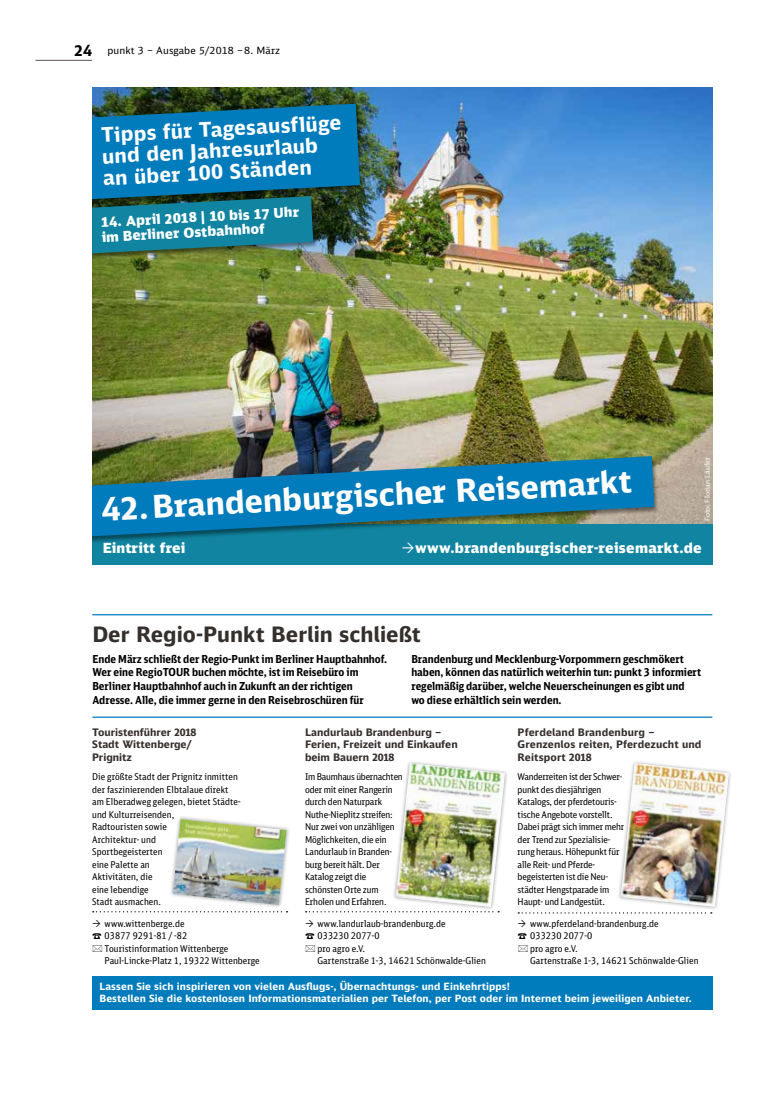
<style>
.page{position:relative;width:762px;height:1117px;background:#fff}
.page>*{position:absolute;margin:0;border:0;box-sizing:border-box;transform-origin:0 0}
.t1{font:700 31.5px "DB Sans";color:#fff}
.t2{font:700 21.25px "DB Sans Alternate";color:#36302d}
.t3{font:700 20.25px/21.5px "DB Sans";color:#fff}
.t4{font:900 14.12px "DB Sans";letter-spacing:.02em;color:#fff}
.t5{font:900 14px "DB Sans";letter-spacing:.01em;color:#fff}
.t6{font:900 13.62px/14.9px "DB Sans";color:#fff}
.t7{font:700 11px/13.8px "DB Sans Cond";color:#000}
.t8{font:700 10.38px/12.5px "DB Sans Alternate";color:#36302d}
.t9{font:700 10px/11.2px "DB Sans Alternate";letter-spacing:.01em;color:#fff}
.t10{font:10px "DB Sans";letter-spacing:.01em;color:#000}
.t11{font:9.38px/12.5px "DB Sans Cond";letter-spacing:-.005em;color:#000}
.t12{font:6.88px "DB Sans";color:#fff}
.s1{font-weight:700;font-size:15px}
.s2{font-family:"Punkt 3 regular";font-size:11.25px}
</style>
<div class="page">
<hr style="left:35px;top:60px;width:57px;height:1px;background:#5a534f">
<div style="left:87px;top:95px;width:625px;height:469px;background:#1084a0"></div>
<svg style="left:518px;top:912px;width:194px;height:1px"></svg>
<div style="left:92px;top:975px;width:620px;height:34px;background:#007bbb"></div>
<div style="left:392px;top:759px;width:116px;height:151px;background:#000;opacity:.35"></div>
<svg style="left:306px;top:763px;width:199px;height:149px"></svg>
<img style="left:396px;top:763px;width:109px;height:143px">
<div style="left:617px;top:759px;width:115px;height:151px;background:#000;opacity:.35"></div>
<img style="left:621px;top:763px;width:108px;height:143px">
<svg style="left:93px;top:911px;width:195px;height:1px"></svg>
<div style="left:169px;top:815px;width:121px;height:93px;background:#000;opacity:.35"></div>
<img style="left:173px;top:819px;width:114px;height:85px">
<hr style="left:92px;top:716px;width:620px;height:1px;background:#007bbb">
<hr style="left:92px;top:614px;width:620px;height:1px;background:#007bbb">
<img style="left:92px;top:88px;width:620px;height:436px">
<div style="left:84px;top:196px;width:234px;height:64px;background:#000;opacity:.45"></div>
<div style="left:82px;top:455px;width:577px;height:88px;background:#000;opacity:.45"></div>
<svg style="left:92px;top:456px;width:562px;height:80px;background:#1e799b"></svg>
<div style="left:80px;top:103px;width:285px;height:103px;background:#000;opacity:.45"></div>
<svg style="left:92px;top:104px;width:268px;height:149px"></svg>
<div style="left:43px;top:81px;width:49px;height:503px;background:#fff"></div>
<p class="t10" style="left:74px;top:44px;width:208px"><span class="s1">24</span> punkt 3 – Ausgabe 5/2018 – 8. März</p>
<p class="t3" style="left:100px;top:123px;width:242px;rotate:-3deg">Tipps für Tagesausflüge und den Jahresurlaub an über 100 Ständen</p>
<p class="t6" style="left:101px;top:214px;width:200px;rotate:-3deg">14. April 2018 | 10 bis 17 Uhr im Berliner Ostbahnhof</p>
<p class="t12" style="left:703px;top:521px;width:65px;rotate:-90deg">Foto: Florian Läufer</p>
<p class="t1" style="left:101px;top:489px;width:532px;rotate:-3deg">42. Brandenburgischer Reisemarkt</p>
<p class="t5" style="left:103px;top:538px;width:84px">Eintritt frei</p>
<p class="t4" style="left:415px;top:538px;width:288px">www.brandenburgischer-reisemarkt.de</p>
<p class="t2" style="left:92px;top:620px;width:330px">Der Regio-Punkt Berlin schließt</p>
<p class="t7" style="left:92px;top:651px;width:296px">Ende März schließt der Regio-Punkt im Berliner Hauptbahnhof.<br>Wer eine RegioTOUR buchen möchte, ist im Reisebüro im Berliner Hauptbahnhof auch in Zukunft an der richtigen Adresse. Alle, die immer gerne in den Reisebroschüren für</p>
<p class="t7" style="left:411px;top:651px;width:291px">Brandenburg und Mecklenburg-Vorpommern geschmökert haben, können das natürlich weiterhin tun: punkt 3 informiert regelmäßig darüber, welche Neuerscheinungen es gibt und<br>wo diese erhältlich sein werden.</p>
<p class="t8" style="left:92px;top:725px;width:106px">Touristenführer 2018<br>Stadt Wittenberge/<br>Prignitz</p>
<p class="t11" style="left:92px;top:770px;width:150px">Die größte Stadt der Prignitz inmitten der faszinierenden Elbtalaue direkt am Elberadweg gelegen, bietet Städte&shy;und Kulturreisenden,<br>Radtouristen sowie<br>Architektur- und<br>Sportbegeisterten<br>eine Palette an<br>Aktivitäten, die<br>eine lebendige<br>Stadt ausmachen.</p>
<p class="t11" style="left:105px;top:916px;width:81px">www.wittenberge.de</p>
<p class="t11" style="left:92px;top:929px;width:97px"><span class="s2">t</span> 03877 9291-81 / -82</p>
<p class="t11" style="left:105px;top:941px;width:125px">Touristinformation Wittenberge</p>
<p class="t11" style="left:105px;top:954px;width:157px">Paul-Lincke-Platz 1, 19322 Wittenberge</p>
<p class="t8" style="left:518px;top:725px;width:185px">Pferdeland Brandenburg –<br>Grenzenlos reiten, Pferdezucht und<br>Reitsport 2018</p>
<p class="t11" style="left:518px;top:770px;width:108px">Wanderreiten ist der Schwer&shy;punkt des diesjährigen<br>Katalogs, der pferdetouris&shy;tische Angebote vorstellt.<br>Dabei prägt sich immer mehr der Trend zur Spezialisie&shy;rung heraus. Höhepunkt für alle Reit- und Pferde&shy;begeisterten ist die Neu&shy;städter Hengstparade im<br>Haupt- und Landgestüt.</p>
<p class="t11" style="left:530px;top:916px;width:130px">www.pferdeland-brandenburg.de</p>
<p class="t11" style="left:518px;top:929px;width:76px"><span class="s2">t</span> 033230 2077-0</p>
<p class="t11" style="left:530px;top:941px;width:49px">pro agro e.V.</p>
<p class="t11" style="left:530px;top:954px;width:170px">Gartenstraße 1-3, 14621 Schönwalde-Glien</p>
<p class="t9" style="left:99px;top:980px;width:594px">Lassen Sie sich inspirieren von vielen Ausflugs-, Übernachtungs- und Einkehrtipps!<br>Bestellen Sie die kostenlosen Informationsmaterialien per Telefon, per Post oder im Internet beim jeweiligen Anbieter.</p>
<p class="t8" style="left:305px;top:725px;width:154px">Landurlaub Brandenburg –<br>Ferien, Freizeit und Einkaufen beim Bauern 2018</p>
<p class="t11" style="left:305px;top:770px;width:99px">Im Baumhaus übernachten oder mit einer Rangerin durch den Naturpark<br>Nuthe-Nieplitz streifen:<br>Nur zwei von unzähligen<br>Möglichkeiten, die ein<br>Landurlaub in Branden&shy;burg bereit hält. Der<br>Katalog zeigt die schönsten Orte zum<br>Erholen und Erfahren.</p>
<p class="t11" style="left:317px;top:916px;width:130px">www.landurlaub-brandenburg.de</p>
<p class="t11" style="left:305px;top:929px;width:76px"><span class="s2">t</span> 033230 2077-0</p>
<p class="t11" style="left:317px;top:941px;width:49px">pro agro e.V.</p>
<p class="t11" style="left:317px;top:954px;width:170px">Gartenstraße 1-3, 14621 Schönwalde-Glien</p>
</div>
